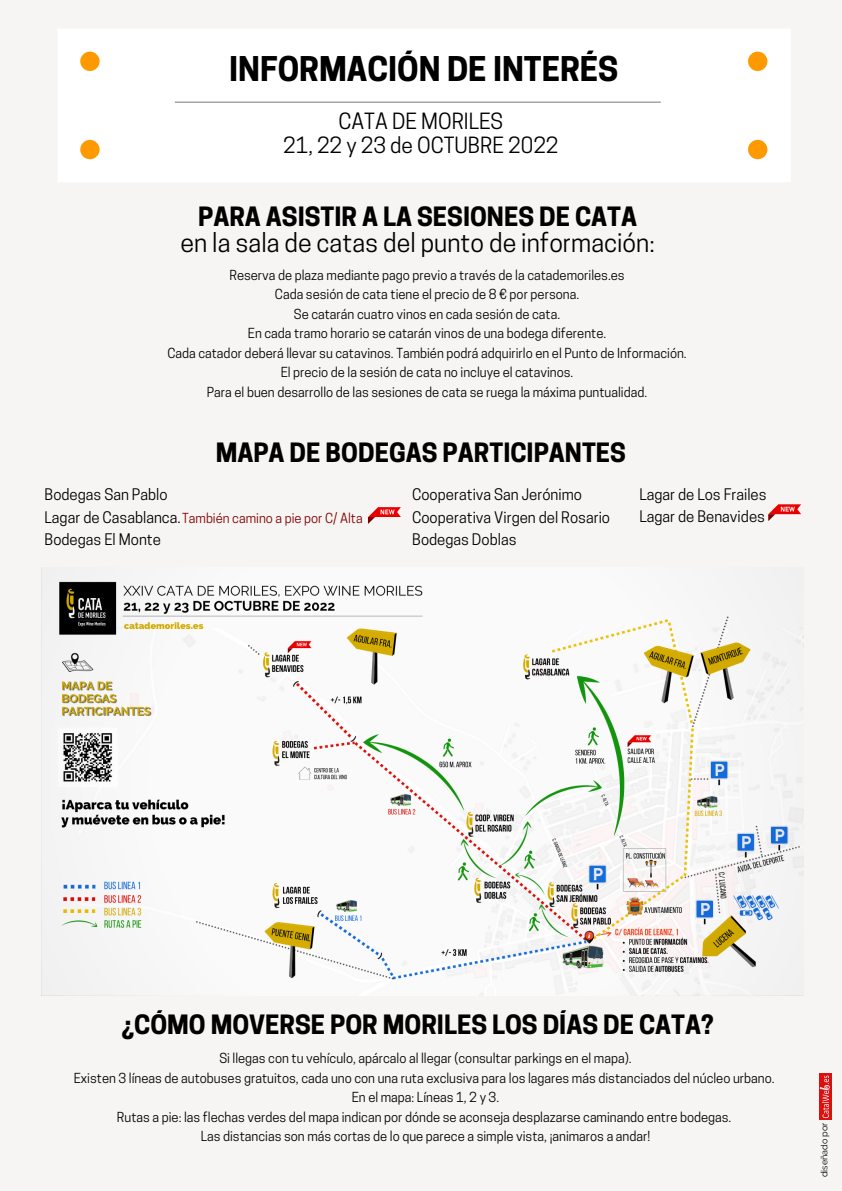
<style>
.page{position:relative;width:842px;height:1191px;background:#fff}
.page>*{position:absolute;margin:0;border:0;box-sizing:border-box;transform-origin:0 0}
.t1{font:700 32px "Cooper Hewitt";color:#000}
.t2{font:700 25px "Cooper Hewitt";color:#000}
.t3{font:25px "Cooper Hewitt";color:#000}
.t4{font:21px/24px "Cooper Hewitt";color:#000;text-align:center}
.t5{font:15px/22.5px "Cooper Hewitt";color:#000}
.t6{font:13px/19.5px "Cooper Hewitt";color:#000;text-align:center}
.t7{font:13px "Cooper Hewitt";color:#7e0001}
.t8{font:9px "Raleway";color:#000}
</style>
<div class="page">
<div style="left:0;top:0;width:842px;height:1190px;background:#f7f5f3"></div>
<div style="left:58px;top:29px;width:732px;height:153px;background:#fff"></div>
<div style="left:80px;top:52px;width:20px;height:19px;background:#f90;border-radius:50%"></div>
<div style="left:748px;top:52px;width:19px;height:19px;background:#f90;border-radius:50%"></div>
<div style="left:748px;top:140px;width:19px;height:19px;background:#f90;border-radius:50%"></div>
<div style="left:80px;top:140px;width:20px;height:19px;background:#f90;border-radius:50%"></div>
<img style="left:820px;top:1073px;width:11px;height:45px">
<hr style="left:175px;top:101px;width:486px;height:2px;background:#a6a6a6">
<svg style="left:59px;top:581px;width:744px;height:414px"></svg>
<svg style="left:768px;top:504px;width:33px;height:16px"></svg>
<svg style="left:368px;top:507px;width:33px;height:16px"></svg>
<h1 class="t1" style="left:229px;top:57px;width:391px">INFORMACIÓN DE INTERÉS</h1>
<h3 class="t4" style="left:283px;top:112px;width:277px">CATA DE MORILES<br>21, 22 y 23 de OCTUBRE 2022</h3>
<h2 class="t2" style="left:198px;top:207px;width:441px">PARA ASISTIR A LA SESIONES DE CATA</h2>
<h2 class="t3" style="left:181px;top:233px;width:476px">en la sala de catas del punto de información:</h2>
<p class="t6" style="left:167px;top:266px;width:521px">Reserva de plaza mediante pago previo a través de la catademoriles.es<br>Cada sesión de cata tiene el precio de 8 € por persona.<br>Se catarán cuatro vinos en cada sesión de cata.<br>En cada tramo horario se catarán vinos de una bodega diferente.<br>Cada catador deberá llevar su catavinos. También podrá adquirirlo en el Punto de Información.<br>El precio de la sesión de cata no incluye el catavinos.<br>Para el buen desarrollo de las sesiones de cata se ruega la máxima puntualidad.</p>
<h2 class="t2" style="left:216px;top:443px;width:412px">MAPA DE BODEGAS PARTICIPANTES</h2>
<p class="t5" style="left:45px;top:485px;width:138px">Bodegas San Pablo<br>Lagar de Casablanca.<br>Bodegas El Monte</p>
<p class="t5" style="left:412px;top:485px;width:199px">Cooperativa San Jerónimo<br>Cooperativa Virgen del Rosario<br>Bodegas Doblas</p>
<p class="t5" style="left:639px;top:484px;width:129px">Lagar de Los Frailes</p>
<p class="t7" style="left:182px;top:513px;width:182px">También camino a pie por C/ Alta</p>
<p class="t5" style="left:639px;top:507px;width:127px">Lagar de Benavides</p>
<h2 class="t2" style="left:122px;top:1015px;width:593px">¿CÓMO MOVERSE POR MORILES LOS DÍAS DE CATA?</h2>
<p class="t6" style="left:74px;top:1050px;width:702px">Si llegas con tu vehículo, apárcalo al llegar (consultar parkings en el mapa).<br>Existen 3 líneas de autobuses gratuitos, cada uno con una ruta exclusiva para los lagares más distanciados del núcleo urbano.<br>En el mapa: Líneas 1, 2 y 3.<br>Rutas a pie: las flechas verdes del mapa indican por dónde se aconseja desplazarse caminando entre bodegas.<br>Las distancias son más cortas de lo que parece a simple vista, ¡animaros a andar!</p>
<p class="t8" style="left:819px;top:1177px;width:56px;rotate:-90deg">diseñado por</p>
</div>
